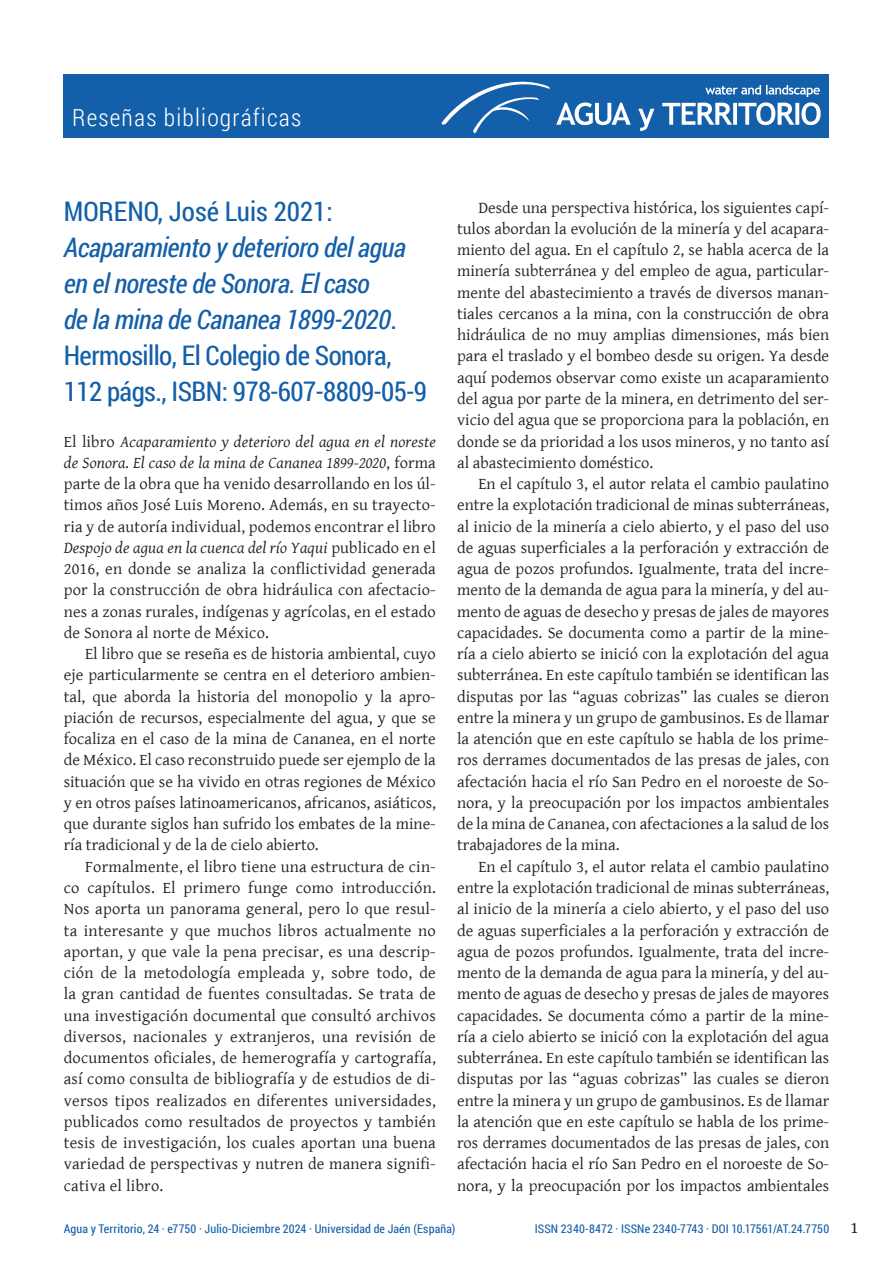
<style>
.page{position:relative;width:893px;height:1263px;background:#fff}
.page>*{position:absolute;margin:0;border:0;box-sizing:border-box;transform-origin:0 0}
.Article_-_Title_ES{font:italic 27px/36px "Roboto Condensed";letter-spacing:-.02em;color:#135fa9}
.t1{font:300 24px "Roboto Condensed";letter-spacing:.05em;color:#fff}
.Article_-_P_-_Ident{font:16.5px/21.3px "Gentium Basic";color:#231f20;text-align:justify}
.Article_-_P_-_No_Ident{font:16.5px/21.3px "Gentium Basic";letter-spacing:.01em;color:#231f20;text-align:justify}
.t2{font:16.5px "Gentium Book Basic";color:#231f20}
.t3{font:12px "Roboto Condensed";letter-spacing:.015em;color:#135fa9}
.s1{font-style:normal}
.s2{font-style:italic}
</style>
<div class="page">
<div style="left:64px;top:74px;width:765px;height:64px;background:#135fa9"></div>
<svg style="left:441px;top:81px;width:109px;height:52px"></svg>
<svg style="left:556px;top:85px;width:265px;height:46px"></svg>
<h2 class="t1" style="left:72px;top:101px;width:230px">Reseñas bibliográficas</h2>
<p class="Article_-_Title_ES" style="left:64px;top:192px;width:365px"><span class="s1">MORENO, José Luis 2021:<br></span>Acaparamiento y deterioro del agua en el noreste de Sonora. El caso<br>de la mina de Cananea 1899-2020<span class="s1">.<br>Hermosillo, El Colegio de Sonora,<br>112 págs., ISBN: 978-607-8809-05-9</span></p>
<p class="Article_-_P_-_No_Ident" style="left:64px;top:430px;width:374px">El libro <span class="s2">Acaparamiento y deterioro del agua en el noreste de Sonora. El caso de la mina de Cananea 1899-2020</span>, forma parte de la obra que ha venido desarrollando en los úl&shy;timos años José Luis Moreno. Además, en su trayecto&shy;ria y de autoría individual, podemos encontrar el libro <span class="s2">Despojo de agua en la cuenca del río Yaqui</span> publicado en el 2016, en donde se analiza la conflictividad generada por la construcción de obra hidráulica con afectacio&shy;nes a zonas rurales, indígenas y agrícolas, en el estado de Sonora al norte de México.</p>
<p class="Article_-_P_-_Ident" style="left:64px;top:643px;width:374px;text-indent:21px">El libro que se reseña es de historia ambiental, cuyo eje particularmente se centra en el deterioro ambien&shy;tal, que aborda la historia del monopolio y la apro&shy;piación de recursos, especialmente del agua, y que se focaliza en el caso de la mina de Cananea, en el norte de México. El caso reconstruido puede ser ejemplo de la situación que se ha vivido en otras regiones de México y en otros países latinoamericanos, africanos, asiáticos, que durante siglos han sufrido los embates de la mine&shy;ría tradicional y de la de cielo abierto.</p>
<p class="Article_-_P_-_Ident" style="left:64px;top:855px;width:374px;text-indent:21px">Formalmente, el libro tiene una estructura de cin&shy;co capítulos. El primero funge como introducción.<br>Nos aporta un panorama general, pero lo que resul&shy;ta interesante y que muchos libros actualmente no aportan, y que vale la pena precisar, es una descrip&shy;ción de la metodología empleada y, sobre todo, de la gran cantidad de fuentes consultadas. Se trata de una investigación documental que consultó archivos diversos, nacionales y extranjeros, una revisión de documentos oficiales, de hemerografía y cartografía, así como consulta de bibliografía y de estudios de di&shy;versos tipos realizados en diferentes universidades, publicados como resultados de proyectos y también tesis de investigación, los cuales aportan una buena variedad de perspectivas y nutren de manera signifi&shy;cativa el libro.</p>
<p class="Article_-_P_-_Ident" style="left:457px;top:196px;width:374px;text-indent:21px">Desde una perspectiva histórica, los siguientes capí&shy;tulos abordan la evolución de la minería y del acapara&shy;miento del agua. En el capítulo 2, se habla acerca de la minería subterránea y del empleo de agua, particular&shy;mente del abastecimiento a través de diversos manan&shy;tiales cercanos a la mina, con la construcción de obra hidráulica de no muy amplias dimensiones, más bien para el traslado y el bombeo desde su origen. Ya desde aquí podemos observar como existe un acaparamiento del agua por parte de la minera, en detrimento del ser&shy;vicio del agua que se proporciona para la población, en donde se da prioridad a los usos mineros, y no tanto así al abastecimiento doméstico.</p>
<p class="Article_-_P_-_Ident" style="left:457px;top:473px;width:374px;text-indent:21px">En el capítulo 3, el autor relata el cambio paulatino entre la explotación tradicional de minas subterráneas, al inicio de la minería a cielo abierto, y el paso del uso de aguas superficiales a la perforación y extracción de agua de pozos profundos. Igualmente, trata del incre&shy;mento de la demanda de agua para la minería, y del au&shy;mento de aguas de desecho y presas de jales de mayores capacidades. Se documenta como a partir de la mine&shy;ría a cielo abierto se inició con la explotación del agua subterránea. En este capítulo también se identifican las disputas por las “aguas cobrizas” las cuales se dieron entre la minera y un grupo de gambusinos. Es de llamar la atención que en este capítulo se habla de los prime&shy;ros derrames documentados de las presas de jales, con afectación hacia el río San Pedro en el noroeste de So&shy;nora, y la preocupación por los impactos ambientales de la mina de Cananea, con afectaciones a la salud de los trabajadores de la mina.</p>
<p class="Article_-_P_-_Ident" style="left:457px;top:855px;width:374px;text-indent:21px">En el capítulo 3, el autor relata el cambio paulatino entre la explotación tradicional de minas subterráneas, al inicio de la minería a cielo abierto, y el paso del uso de aguas superficiales a la perforación y extracción de agua de pozos profundos. Igualmente, trata del incre&shy;mento de la demanda de agua para la minería, y del au&shy;mento de aguas de desecho y presas de jales de mayores capacidades. Se documenta cómo a partir de la mine&shy;ría a cielo abierto se inició con la explotación del agua subterránea. En este capítulo también se identifican las disputas por las “aguas cobrizas” las cuales se dieron entre la minera y un grupo de gambusinos. Es de llamar la atención que en este capítulo se habla de los prime&shy;ros derrames documentados de las presas de jales, con afectación hacia el río San Pedro en el noroeste de So&shy;nora, y la preocupación por los impactos ambientales</p>
<p class="t3" style="left:64px;top:1220px;width:393px">Agua y Territorio, 24 · e7750 · Julio-Diciembre 2024 · Universidad de Jaén (España)</p>
<p class="t3" style="left:535px;top:1220px;width:296px">ISSN 2340-8472 · ISSNe 2340-7743 · DOI 10.17561/AT.24.7750</p>
<p class="t2" style="left:850px;top:1215px;width:9px">1</p>
</div>
